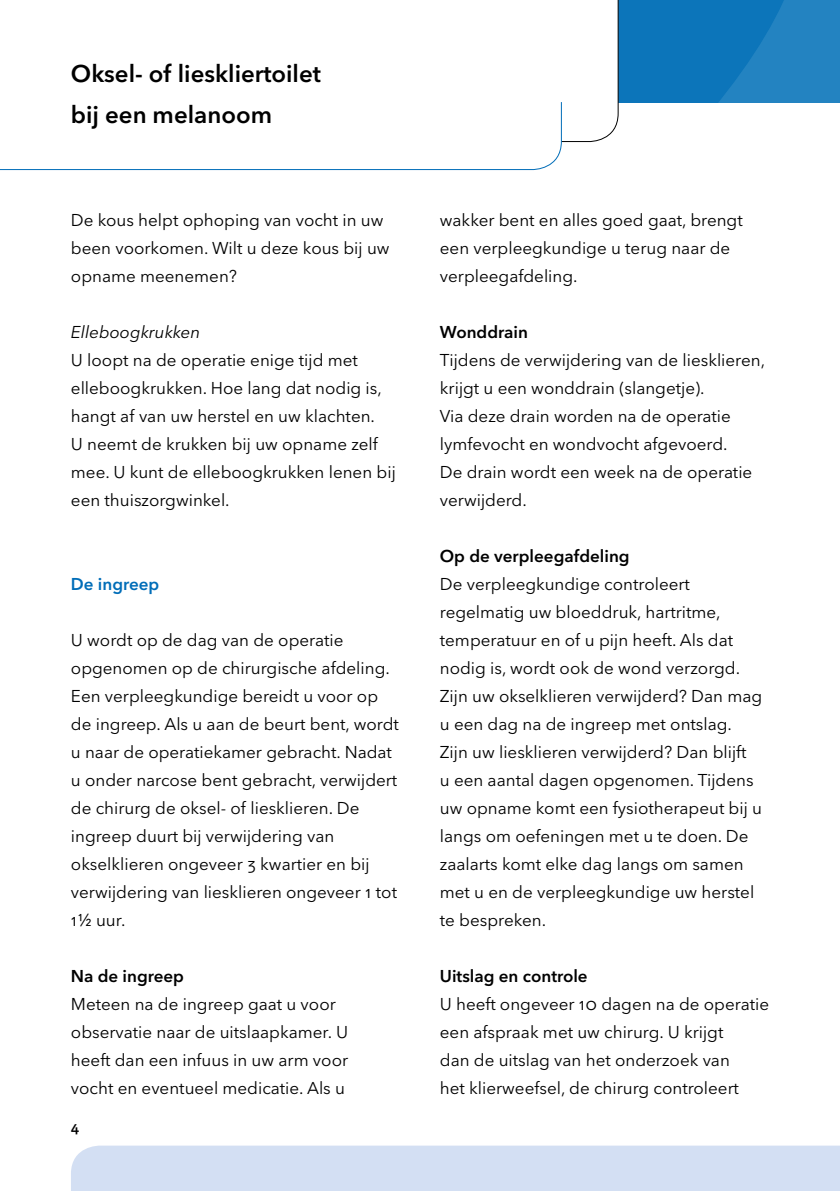
<style>
.page{position:relative;width:840px;height:1191px;background:#fff}
.page>*{position:absolute;margin:0;border:0;box-sizing:border-box;transform-origin:0 0}
.t1{font:600 24px/40px "Avenir Next LT Pro";color:#000}
.t2{font:17px/28px "Avenir Next LT Pro";color:#000}
.t3{font:600 17px "Avenir Next LT Pro";color:#000}
.t4{font:italic 17px "Avenir Next LT Pro";color:#000}
.t5{font:600 17px "Avenir Next LT Pro";color:#006db8}
.t6{font:600 14px "Avenir Next LT Pro";color:#000}
</style>
<div class="page">
<svg style="left:618px;top:0;width:221px;height:102px;background:#147abc"></svg>
<div style="left:71px;top:1145px;width:768px;height:46px;background:#d3dff3"></div>
<svg style="left:0;top:102px;width:562px;height:69px"></svg>
<h1 class="t1" style="left:71px;top:54px;width:251px">Oksel- of lieskliertoilet bij een melanoom</h1>
<p class="t2" style="left:71px;top:206px;width:320px">De kous helpt ophoping van vocht in uw been voorkomen. Wilt u deze kous bij uw opname meenemen?</p>
<p class="t4" style="left:71px;top:322px;width:131px">Elleboogkrukken</p>
<p class="t2" style="left:71px;top:346px;width:326px">U loopt na de operatie enige tijd met elleboogkrukken. Hoe lang dat nodig is, hangt af van uw herstel en uw klachten.<br>U neemt de krukken bij uw opname zelf mee. U kunt de elleboogkrukken lenen bij een thuiszorgwinkel.</p>
<p class="t5" style="left:71px;top:574px;width:90px">De ingreep</p>
<p class="t2" style="left:71px;top:626px;width:329px">U wordt op de dag van de operatie opgenomen op de chirurgische afdeling.<br>Een verpleegkundige bereidt u voor op de ingreep. Als u aan de beurt bent, wordt u naar de operatiekamer gebracht. Nadat u onder narcose bent gebracht, verwijdert de chirurg de oksel- of liesklieren. De ingreep duurt bij verwijdering van okselklieren ongeveer 3 kwartier en bij verwijdering van liesklieren ongeveer 1 tot 1½ uur.</p>
<p class="t3" style="left:71px;top:966px;width:114px">Na de ingreep</p>
<p class="t2" style="left:71px;top:990px;width:278px">Meteen na de ingreep gaat u voor observatie naar de uitslaapkamer. U heeft dan een infuus in uw arm voor vocht en eventueel medicatie. Als u</p>
<p class="t6" style="left:71px;top:1118px;width:10px">4</p>
<p class="t2" style="left:439px;top:206px;width:304px">wakker bent en alles goed gaat, brengt een verpleegkundige u terug naar de verpleegafdeling.</p>
<p class="t3" style="left:439px;top:322px;width:90px">Wonddrain</p>
<p class="t2" style="left:439px;top:346px;width:326px">Tijdens de verwijdering van de liesklieren, krijgt u een wonddrain (slangetje).<br>Via deze drain worden na de operatie lymfevocht en wondvocht afgevoerd.<br>De drain wordt een week na de operatie verwijderd.</p>
<p class="t3" style="left:439px;top:546px;width:191px">Op de verpleegafdeling</p>
<p class="t2" style="left:439px;top:570px;width:324px">De verpleegkundige controleert regelmatig uw bloeddruk, hartritme, temperatuur en of u pijn heeft. Als dat nodig is, wordt ook de wond verzorgd.<br>Zijn uw okselklieren verwijderd? Dan mag u een dag na de ingreep met ontslag.<br>Zijn uw liesklieren verwijderd? Dan blijft<br>u een aantal dagen opgenomen. Tijdens uw opname komt een fysiotherapeut bij u langs om oefeningen met u te doen. De zaalarts komt elke dag langs om samen met u en de verpleegkundige uw herstel te bespreken.</p>
<p class="t3" style="left:439px;top:966px;width:149px">Uitslag en controle</p>
<p class="t2" style="left:439px;top:990px;width:330px">U heeft ongeveer 10 dagen na de operatie een afspraak met uw chirurg. U krijgt<br>dan de uitslag van het onderzoek van<br>het klierweefsel, de chirurg controleert</p>
</div>
